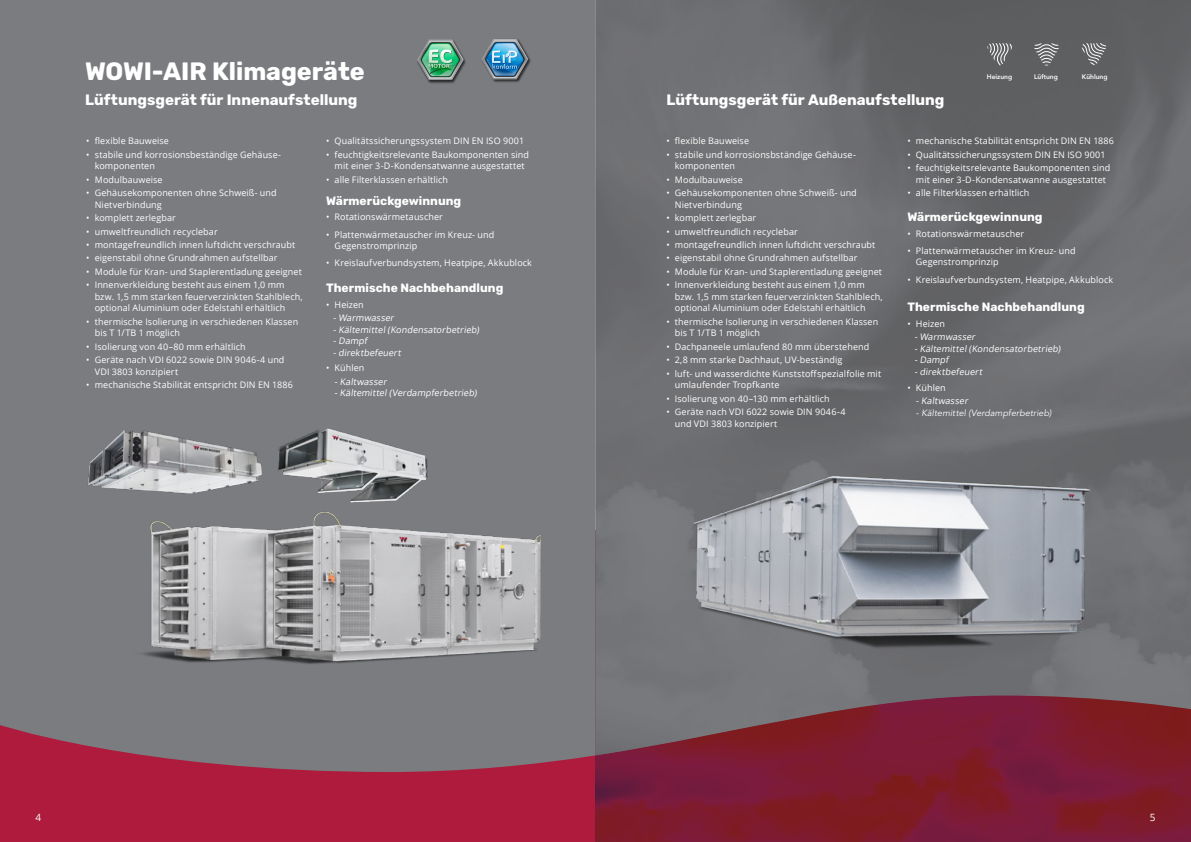
<style>
.page{position:relative;width:1191px;height:842px;background:#fff}
.page>*{position:absolute;margin:0;border:0;box-sizing:border-box;transform-origin:0 0}
.t1{font:700 25px "Rubik";color:#fff}
.t2{font:700 15px "Rubik";color:#fff}
.t3{font:700 12px "Rubik";letter-spacing:.005em;color:#fff}
.t4{font:10px "Open Sans";color:#fff}
.t5{font:9px/11.5px "Open Sans";letter-spacing:.01em;color:#fff}
.t6{font:9px "Avenir LT Std";color:#fff}
.t7{font:600 6.6px "Avenir Next";color:#fff}
.t8{font:700 4.6px "Rubik";color:#fff}
</style>
<div class="page">
<div style="left:0;top:531px;width:595px;height:311px;background:#ae1b3d"></div>
<img style="left:595px;top:755px;width:596px;height:87px">
<div style="left:0;top:0;width:595px;height:772px;background:#7a7c7f"></div>
<img style="left:595px;top:0;width:596px;height:755px">
<svg style="left:987px;top:43px;width:24px;height:22px"></svg>
<svg style="left:1034px;top:43px;width:24px;height:23px"></svg>
<svg style="left:1081px;top:43px;width:25px;height:22px"></svg>
<img style="left:415px;top:38px;width:53px;height:46px">
<svg style="left:417px;top:40px;width:47px;height:40px;background:#6c9f86"></svg>
<img style="left:480px;top:38px;width:52px;height:46px">
<svg style="left:481px;top:39px;width:47px;height:40px;background:#628ca7"></svg>
<img style="left:663px;top:442px;width:454px;height:216px">
<img style="left:270px;top:409px;width:165px;height:91px">
<img style="left:109px;top:500px;width:448px;height:186px">
<img style="left:78px;top:422px;width:191px;height:80px">
<h1 class="t1" style="left:85px;top:57px;width:281px">WOWI-AIR Klimageräte</h1>
<h2 class="t2" style="left:85px;top:91px;width:274px">Lüftungsgerät für Innenaufstellung</h2>
<p class="t5" style="left:86px;top:135px;width:84px">• flexible Bauweise</p>
<p class="t5" style="left:95px;top:148px;width:188px;text-indent:-9px">• stabile und korrosionsbeständige Gehäuse&shy;komponenten</p>
<p class="t5" style="left:86px;top:173px;width:78px">• Modulbauweise</p>
<p class="t5" style="left:95px;top:187px;width:183px;text-indent:-9px">• Gehäusekomponenten ohne Schweiß- und<br>Nietverbindung</p>
<p class="t5" style="left:86px;top:212px;width:91px">• komplett zerlegbar</p>
<p class="t5" style="left:86px;top:225px;width:133px">• umweltfreundlich recyclebar</p>
<p class="t5" style="left:86px;top:239px;width:210px">• montagefreundlich innen luftdicht verschraubt</p>
<p class="t5" style="left:86px;top:252px;width:193px">• eigenstabil ohne Grundrahmen aufstellbar</p>
<p class="t5" style="left:86px;top:266px;width:217px">• Module für Kran- und Staplerentladung geeignet</p>
<p class="t5" style="left:95px;top:279px;width:209px;text-indent:-9px">• Innenverkleidung besteht aus einem 1,0 mm bzw. 1,5 mm starken feuerverzinkten Stahlblech, optional Aluminium oder Edelstahl erhältlich</p>
<p class="t5" style="left:95px;top:316px;width:205px;text-indent:-9px">• thermische Isolierung in verschiedenen Klassen bis T 1/TB 1 möglich</p>
<p class="t5" style="left:86px;top:341px;width:161px">• Isolierung von 40–80 mm erhältlich</p>
<p class="t5" style="left:95px;top:354px;width:191px;text-indent:-9px">• Geräte nach VDI 6022 sowie DIN 9046-4 und<br>VDI 3803 konzipiert</p>
<p class="t5" style="left:86px;top:379px;width:208px">• mechanische Stabilität entspricht DIN EN 1886</p>
<p class="t5" style="left:326px;top:135px;width:200px">• Qualitätssicherungssystem DIN EN ISO 9001</p>
<p class="t5" style="left:326px;top:148px;width:204px;text-align:center">• feuchtigkeitsrelevante Baukomponenten sind mit einer 3-D-Kondensatwanne ausgestattet</p>
<p class="t5" style="left:326px;top:173px;width:123px">• alle Filterklassen erhältlich</p>
<h3 class="t3" style="left:326px;top:193px;width:137px">Wärmerückgewinnung</h3>
<p class="t5" style="left:326px;top:211px;width:118px">• Rotationswärmetauscher</p>
<p class="t5" style="left:334px;top:228px;width:161px;text-indent:-9px">• Plattenwärmetauscher im Kreuz- und<br>Gegenstromprinzip</p>
<p class="t5" style="left:326px;top:257px;width:207px">• Kreislaufverbundsystem, Heatpipe, Akkublock</p>
<h3 class="t3" style="left:326px;top:281px;width:179px">Thermische Nachbehandlung</h3>
<p class="t5" style="left:326px;top:298px;width:39px">• Heizen</p>
<p class="t5" style="left:333px;top:312px;width:64px">- Warmwasser</p>
<p class="t5" style="left:333px;top:323px;width:149px">- Kältemittel (Kondensatorbetrieb)</p>
<p class="t5" style="left:333px;top:335px;width:36px">- Dampf</p>
<p class="t5" style="left:333px;top:346px;width:71px">- direktbefeuert</p>
<p class="t5" style="left:326px;top:362px;width:40px">• Kühlen</p>
<p class="t5" style="left:334px;top:376px;width:55px">- Kaltwasser</p>
<p class="t5" style="left:334px;top:387px;width:145px">- Kältemittel (Verdampferbetrieb)</p>
<h2 class="t2" style="left:666px;top:91px;width:279px">Lüftungsgerät für Außenaufstellung</h2>
<p class="t8" style="left:998px;top:72px;width:20px">Lüftung</p>
<p class="t8" style="left:1044px;top:72px;width:14px">Klima</p>
<p class="t7" style="left:1082px;top:71px;width:27px">Kühlung</p>
<p class="t8" style="left:1084px;top:72px;width:21px">Kühlung</p>
<p class="t8" style="left:994px;top:73px;width:20px">Heizung</p>
<p class="t8" style="left:1033px;top:73px;width:20px">Lüftung</p>
<p class="t8" style="left:990px;top:73px;width:20px">Heizung</p>
<p class="t8" style="left:1037px;top:73px;width:20px">Lüftung</p>
<p class="t8" style="left:1079px;top:73px;width:14px">Klima</p>
<p class="t8" style="left:1083px;top:73px;width:14px">Klima</p>
<p class="t7" style="left:1034px;top:71px;width:25px">Lüftung</p>
<p class="t7" style="left:987px;top:71px;width:27px">Heizung</p>
<p class="t5" style="left:666px;top:135px;width:84px">• flexible Bauweise</p>
<p class="t5" style="left:675px;top:148px;width:182px;text-indent:-9px">• stabile und korrosionsbständige Gehäuse&shy;komponenten</p>
<p class="t5" style="left:666px;top:173px;width:78px">• Modulbauweise</p>
<p class="t5" style="left:675px;top:187px;width:183px;text-indent:-9px">• Gehäusekomponenten ohne Schweiß- und<br>Nietverbindung</p>
<p class="t5" style="left:666px;top:212px;width:91px">• komplett zerlegbar</p>
<p class="t5" style="left:666px;top:225px;width:133px">• umweltfreundlich recyclebar</p>
<p class="t5" style="left:666px;top:239px;width:210px">• montagefreundlich innen luftdicht verschraubt</p>
<p class="t5" style="left:666px;top:252px;width:193px">• eigenstabil ohne Grundrahmen aufstellbar</p>
<p class="t5" style="left:666px;top:266px;width:217px">• Module für Kran- und Staplerentladung geeignet</p>
<p class="t5" style="left:675px;top:279px;width:209px;text-indent:-9px">• Innenverkleidung besteht aus einem 1,0 mm bzw. 1,5 mm starken feuerverzinkten Stahlblech, optional Aluminium oder Edelstahl erhältlich</p>
<p class="t5" style="left:675px;top:316px;width:205px;text-indent:-9px">• thermische Isolierung in verschiedenen Klassen bis T 1/TB 1 möglich</p>
<p class="t5" style="left:666px;top:341px;width:204px">• Dachpaneele umlaufend 80 mm überstehend</p>
<p class="t5" style="left:666px;top:354px;width:177px">• 2,8 mm starke Dachhaut, UV-beständig</p>
<p class="t5" style="left:675px;top:368px;width:208px;text-indent:-9px">• luft- und wasserdichte Kunststoffspezialfolie mit umlaufender Tropfkante</p>
<p class="t5" style="left:666px;top:393px;width:165px">• Isolierung von 40–130 mm erhältlich</p>
<p class="t5" style="left:675px;top:406px;width:172px;text-indent:-9px">• Geräte nach VDI 6022 sowie DIN 9046-4 und VDI 3803 konzipiert</p>
<p class="t5" style="left:907px;top:135px;width:208px">• mechanische Stabilität entspricht DIN EN 1886</p>
<p class="t5" style="left:907px;top:148px;width:200px">• Qualitätssicherungssystem DIN EN ISO 9001</p>
<p class="t5" style="left:907px;top:162px;width:204px;text-align:center">• feuchtigkeitsrelevante Baukomponenten sind mit einer 3-D-Kondensatwanne ausgestattet</p>
<p class="t5" style="left:907px;top:187px;width:123px">• alle Filterklassen erhältlich</p>
<h3 class="t3" style="left:907px;top:210px;width:137px">Wärmerückgewinnung</h3>
<p class="t5" style="left:907px;top:227px;width:118px">• Rotationswärmetauscher</p>
<p class="t5" style="left:916px;top:245px;width:161px;text-indent:-9px">• Plattenwärmetauscher im Kreuz- und<br>Gegenstromprinzip</p>
<p class="t5" style="left:907px;top:273px;width:207px">• Kreislaufverbundsystem, Heatpipe, Akkublock</p>
<h3 class="t3" style="left:907px;top:300px;width:179px">Thermische Nachbehandlung</h3>
<p class="t5" style="left:907px;top:318px;width:39px">• Heizen</p>
<p class="t5" style="left:914px;top:331px;width:64px">- Warmwasser</p>
<p class="t5" style="left:914px;top:343px;width:149px">- Kältemittel (Kondensatorbetrieb)</p>
<p class="t5" style="left:914px;top:354px;width:36px">- Dampf</p>
<p class="t5" style="left:914px;top:366px;width:71px">- direktbefeuert</p>
<p class="t5" style="left:907px;top:381px;width:40px">• Kühlen</p>
<p class="t5" style="left:916px;top:395px;width:55px">- Kaltwasser</p>
<p class="t6" style="left:916px;top:407px;width:139px">- Kältemittel (Verdampferbetrieb)</p>
<p class="t4" style="left:35px;top:811px;width:7px">4</p>
<p class="t4" style="left:1149px;top:811px;width:7px">5</p>
</div>
